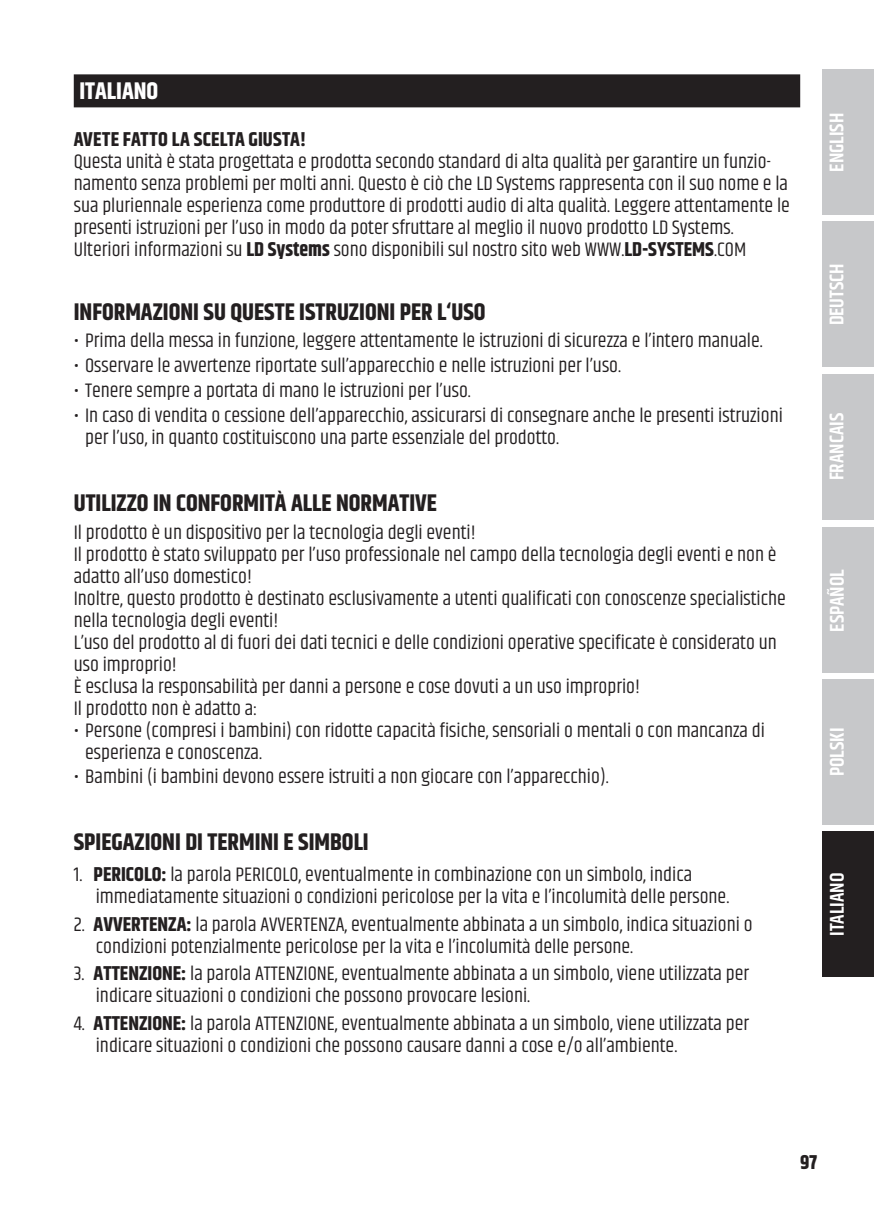
<style>
.page{position:relative;width:874px;height:1225px;background:#fff}
.page>*{position:absolute;margin:0;border:0;box-sizing:border-box;transform-origin:0 0}
.t1{font:700 24px "Khand";color:#231f20}
.t2{font:700 24px "Khand";color:#fff}
.t3{font:20px/22px "Khand";color:#231f20}
.t4{font:600 20px "Khand";color:#fff}
.t5{font:700 20px "Khand";letter-spacing:.01em;color:#231f20}
.s1{font-weight:700}
</style>
<div class="page">
<div style="left:821px;top:70px;width:52px;height:145px;background:#c7c8ca"></div>
<div style="left:821px;top:221px;width:52px;height:146px;background:#c7c8ca"></div>
<div style="left:821px;top:374px;width:52px;height:145px;background:#c7c8ca"></div>
<div style="left:821px;top:527px;width:52px;height:146px;background:#c7c8ca"></div>
<div style="left:821px;top:679px;width:52px;height:146px;background:#c7c8ca"></div>
<div style="left:821px;top:831px;width:52px;height:146px;background:#231f20"></div>
<div style="left:74px;top:74px;width:725px;height:33px;background:#231f20"></div>
<p class="t2" style="left:79px;top:74px;width:80px">ITALIANO</p>
<p class="t5" style="left:74px;top:125px;width:234px">AVETE FATTO LA SCELTA GIUSTA!</p>
<p class="t3" style="left:74px;top:151px;width:717px">Questa unità è stata progettata e prodotta secondo standard di alta qualità per garantire un funzio&shy;namento senza problemi per molti anni. Questo è ciò che LD Systems rappresenta con il suo nome e la sua pluriennale esperienza come produttore di prodotti audio di alta qualità. Leggere attentamente le presenti istruzioni per l’uso in modo da poter sfruttare al meglio il nuovo prodotto LD Systems.<br>Ulteriori informazioni su <span class="s1">LD Systems</span> sono disponibili sul nostro sito web WWW.<span class="s1">LD-SYSTEMS</span>.COM</p>
<p class="t1" style="left:74px;top:294px;width:413px">INFORMAZIONI SU QUESTE ISTRUZIONI PER L‘USO</p>
<p class="t3" style="left:74px;top:331px;width:690px">• Prima della messa in funzione, leggere attentamente le istruzioni di sicurezza e l’intero manuale.</p>
<p class="t3" style="left:74px;top:356px;width:548px">• Osservare le avvertenze riportate sull’apparecchio e nelle istruzioni per l’uso.</p>
<p class="t3" style="left:74px;top:381px;width:398px">• Tenere sempre a portata di mano le istruzioni per l’uso.</p>
<p class="t3" style="left:85px;top:405px;width:699px;text-indent:-11px">• In caso di vendita o cessione dell’apparecchio, assicurarsi di consegnare anche le presenti istruzioni per l’uso, in quanto costituiscono una parte essenziale del prodotto.</p>
<p class="t1" style="left:74px;top:485px;width:364px">UTILIZZO IN CONFORMITÀ ALLE NORMATIVE</p>
<p class="t3" style="left:74px;top:522px;width:713px">Il prodotto è un dispositivo per la tecnologia degli eventi!<br>Il prodotto è stato sviluppato per l’uso professionale nel campo della tecnologia degli eventi e non è adatto all’uso domestico!<br>Inoltre, questo prodotto è destinato esclusivamente a utenti qualificati con conoscenze specialistiche nella tecnologia degli eventi!<br>L’uso del prodotto al di fuori dei dati tecnici e delle condizioni operative specificate è considerato un uso improprio!<br>È esclusa la responsabilità per danni a persone e cose dovuti a un uso improprio!<br>Il prodotto non è adatto a:</p>
<p class="t3" style="left:85px;top:720px;width:681px;text-indent:-11px">• Persone (compresi i bambini) con ridotte capacità fisiche, sensoriali o mentali o con mancanza di esperienza e conoscenza.</p>
<p class="t3" style="left:74px;top:767px;width:536px">• Bambini (i bambini devono essere istruiti a non giocare con l’apparecchio).</p>
<p class="t1" style="left:74px;top:825px;width:296px">SPIEGAZIONI DI TERMINI E SIMBOLI</p>
<p class="t3" style="left:96px;top:864px;width:634px;text-indent:-22px">1. <span class="s1">PERICOLO:</span> la parola PERICOLO, eventualmente in combinazione con un simbolo, indica immediatamente situazioni o condizioni pericolose per la vita e l’incolumità delle persone.</p>
<p class="t3" style="left:96px;top:914px;width:658px;text-indent:-22px">2. <span class="s1">AVVERTENZA:</span> la parola AVVERTENZA, eventualmente abbinata a un simbolo, indica situazioni o condizioni potenzialmente pericolose per la vita e l’incolumità delle persone.</p>
<p class="t3" style="left:96px;top:963px;width:654px;text-indent:-22px">3. <span class="s1">ATTENZIONE:</span> la parola ATTENZIONE, eventualmente abbinata a un simbolo, viene utilizzata per indicare situazioni o condizioni che possono provocare lesioni.</p>
<p class="t3" style="left:96px;top:1013px;width:654px;text-indent:-22px">4. <span class="s1">ATTENZIONE:</span> la parola ATTENZIONE, eventualmente abbinata a un simbolo, viene utilizzata per indicare situazioni o condizioni che possono causare danni a cose e/o all’ambiente.</p>
<p class="t4" style="left:823px;top:172px;width:60px;rotate:-90deg">ENGLISH</p>
<p class="t4" style="left:823px;top:325px;width:64px;rotate:-90deg">DEUTSCH</p>
<p class="t4" style="left:823px;top:480px;width:69px;rotate:-90deg">FRANCAIS</p>
<p class="t4" style="left:823px;top:632px;width:64px;rotate:-90deg">ESPAÑOL</p>
<p class="t4" style="left:823px;top:776px;width:50px;rotate:-90deg">POLSKI</p>
<p class="t4" style="left:823px;top:936px;width:65px;rotate:-90deg">ITALIANO</p>
<p class="t5" style="left:799px;top:1148px;width:18px">97</p>
</div>
